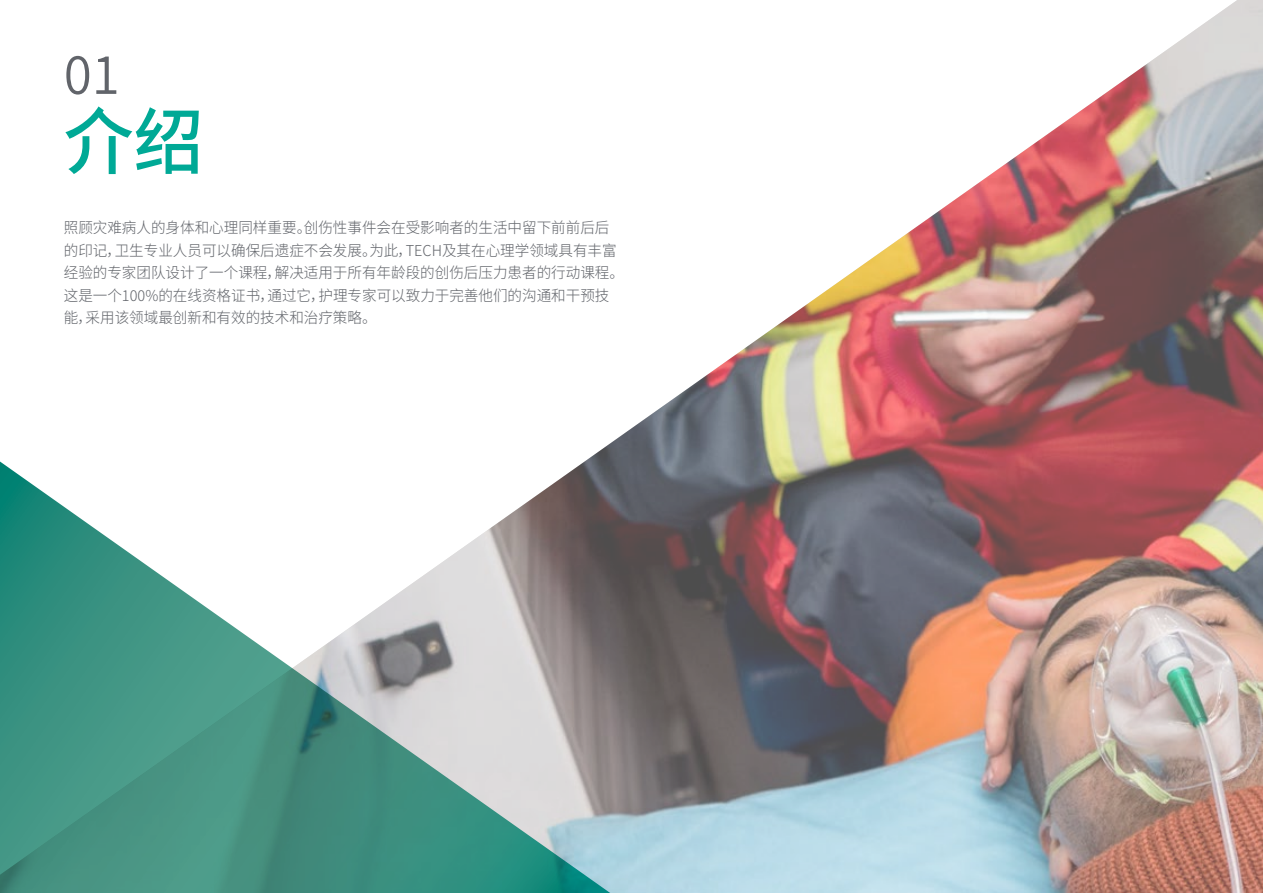
<style>
.page{position:relative;width:1263px;height:893px;background:#fff}
.page>*{position:absolute;margin:0;border:0;box-sizing:border-box;transform-origin:0 0}
.t1{font:500 72px "Source Han Sans CN";color:#00a996}
.t2{font:52.5px "Source Han Sans CN";color:#61646a}
.t3{font:300 15px/22.5px "Source Han Sans CN";color:#61646a}
</style>
<div class="page">
<img style="left:606px;top:0;width:657px;height:893px">
<svg style="left:0;top:446px;width:640px;height:447px"></svg>
<h2 class="t2" style="left:64px;top:45px;width:57px">01</h2>
<h1 class="t1" style="left:64px;top:101px;width:141px">介绍</h1>
<p class="t3" style="left:64px;top:217px;width:562px">照顾灾难病人的身体和心理同样重要。创伤性事件会在受影响者的生活中留下前前后后的印记，卫生专业人员可以确保后遗症不会发展。为此，TECH及其在心理学领域具有丰富经验的专家团队设计了一个课程，解决适用于所有年龄段的创伤后压力患者的行动课程。这是一个100%的在线资格证书，通过它，护理专家可以致力于完善他们的沟通和干预技能，采用该领域最创新和有效的技术和治疗策略。</p>
</div>
